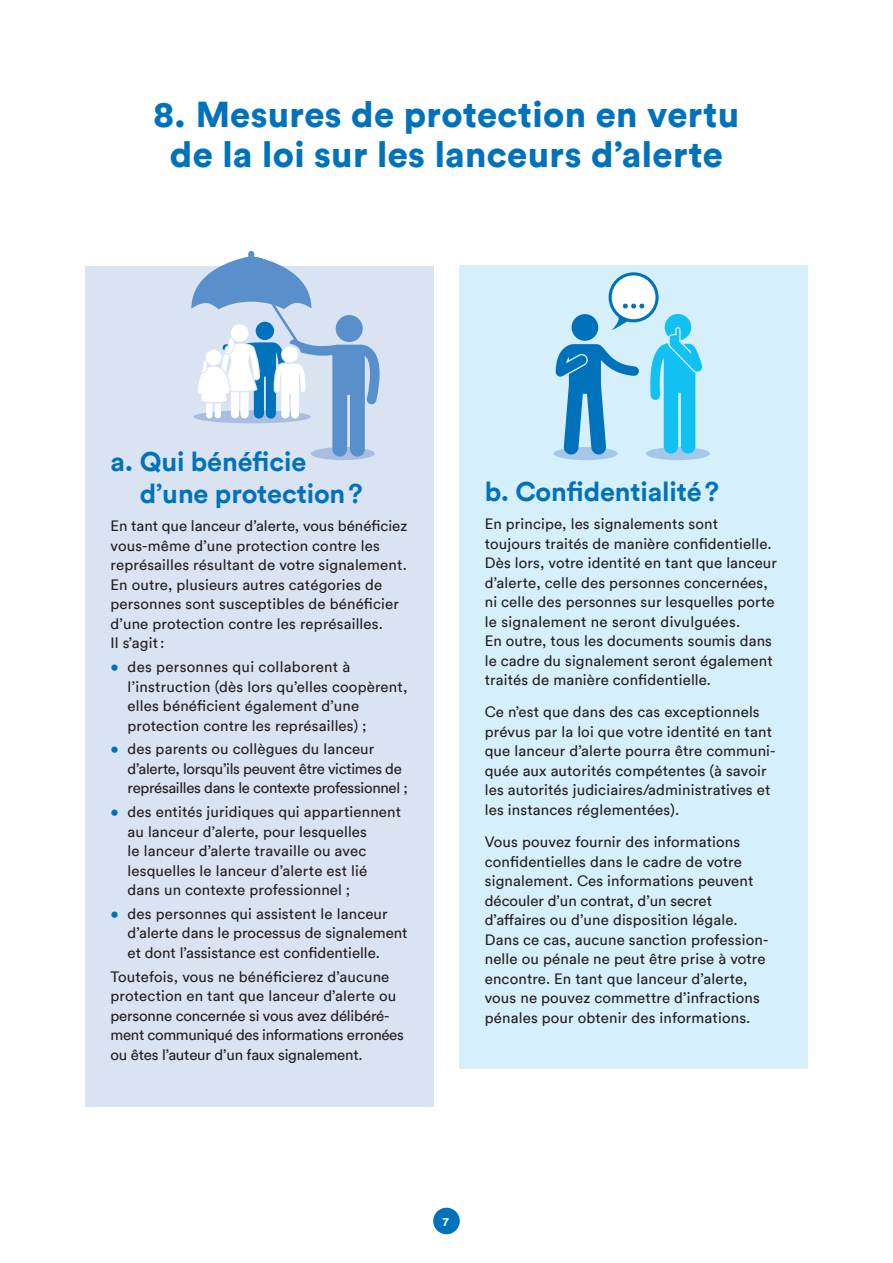
<style>
.page{position:relative;width:893px;height:1263px;background:#fff}
.page>*{position:absolute;margin:0;border:0;box-sizing:border-box;transform-origin:0 0}
.t1{font:900 36px/40.5px "Circular";letter-spacing:.01em;color:#0072bc;text-align:center}
.t2{font:700 27px/32.4px "Circular";letter-spacing:-.005em;color:#0072bc}
.t3{font:15px/19.5px "Circular";letter-spacing:.01em;color:#231f20}
.t4{font:15px/19.5px "Circular";letter-spacing:-.01em;color:#231f20}
.t5{font:15px/19.5px "Circular";letter-spacing:-.02em;color:#231f20}
.t6{font:700 12px "Circular";color:#fff}
.s1{color:#0072bc}
</style>
<div class="page">
<div style="left:433px;top:1208px;width:27px;height:26px;background:#0072bc;border-radius:50%"></div>
<div style="left:85px;top:266px;width:349px;height:840px;background:#d9e3f2"></div>
<div style="left:459px;top:265px;width:349px;height:804px;background:#d5effb"></div>
<div style="left:311px;top:447px;width:64px;height:13px;background:#a8bde0;border-radius:50%"></div>
<svg style="left:191px;top:251px;width:189px;height:206px"></svg>
<div style="left:554px;top:447px;width:64px;height:13px;background:#a5c7e9;border-radius:50%"></div>
<div style="left:646px;top:447px;width:64px;height:13px;background:#a5c7e9;border-radius:50%"></div>
<svg style="left:556px;top:272px;width:146px;height:183px"></svg>
<h1 class="t1" style="left:153px;top:93px;width:587px">8. Mesures de protection en vertu de la loi sur les lanceurs d’alerte</h1>
<h2 class="t2" style="left:140px;top:445px;width:225px;text-indent:-29px">a. Qui bénéficie d’une protection?</h2>
<p class="t3" style="left:111px;top:516px;width:298px">En tant que lanceur d’alerte, vous bénéficiez vous-même d’une protection contre les représailles résultant de votre signalement.<br>En outre, plusieurs autres catégories de personnes sont susceptibles de bénéficier d’une protection contre les représailles.<br>Il s’agit:</p>
<p class="t3" style="left:128px;top:657px;width:281px;text-indent:-17px"><span class="s1">•</span> des personnes qui collaborent à l’instruction (dès lors qu’elles coopèrent, elles bénéficient également d’une protection contre les représailles) ;</p>
<p class="t5" style="left:128px;top:739px;width:282px;text-indent:-17px"><span class="s1">•</span> des parents ou collègues du lanceur d’alerte, lorsqu’ils peuvent être victimes de représailles dans le contexte professionnel ;</p>
<p class="t3" style="left:128px;top:802px;width:275px;text-indent:-17px"><span class="s1">•</span> des entités juridiques qui appartiennent au lanceur d’alerte, pour lesquelles<br>le lanceur d’alerte travaille ou avec lesquelles le lanceur d’alerte est lié dans un contexte professionnel ;</p>
<p class="t3" style="left:128px;top:904px;width:282px;text-indent:-17px"><span class="s1">•</span> des personnes qui assistent le lanceur d’alerte dans le processus de signalement et dont l’assistance est confidentielle.</p>
<p class="t4" style="left:111px;top:966px;width:295px">Toutefois, vous ne bénéficierez d’aucune protection en tant que lanceur d’alerte ou personne concernée si vous avez délibéré&shy;ment communiqué des informations erronées ou êtes l’auteur d’un faux signalement.</p>
<h2 class="t2" style="left:485px;top:475px;width:236px">b. Confidentialité?</h2>
<p class="t3" style="left:485px;top:514px;width:294px">En principe, les signalements sont toujours traités de manière confidentielle.<br>Dès lors, votre identité en tant que lanceur d’alerte, celle des personnes concernées, ni celle des personnes sur lesquelles porte le signalement ne seront divulguées.<br>En outre, tous les documents soumis dans le cadre du signalement seront également traités de manière confidentielle.</p>
<p class="t3" style="left:485px;top:702px;width:292px">Ce n’est que dans des cas exceptionnels prévus par la loi que votre identité en tant que lanceur d’alerte pourra être communi&shy;quée aux autorités compétentes (à savoir les autorités judiciaires/administratives et les instances réglementées).</p>
<p class="t3" style="left:485px;top:832px;width:285px">Vous pouvez fournir des informations confidentielles dans le cadre de votre signalement. Ces informations peuvent découler d’un contrat, d’un secret d’affaires ou d’une disposition légale.<br>Dans ce cas, aucune sanction profession&shy;nelle ou pénale ne peut être prise à votre encontre. En tant que lanceur d’alerte, vous ne pouvez commettre d’infractions pénales pour obtenir des informations.</p>
<p class="t6" style="left:443px;top:1214px;width:8px">7</p>
</div>
